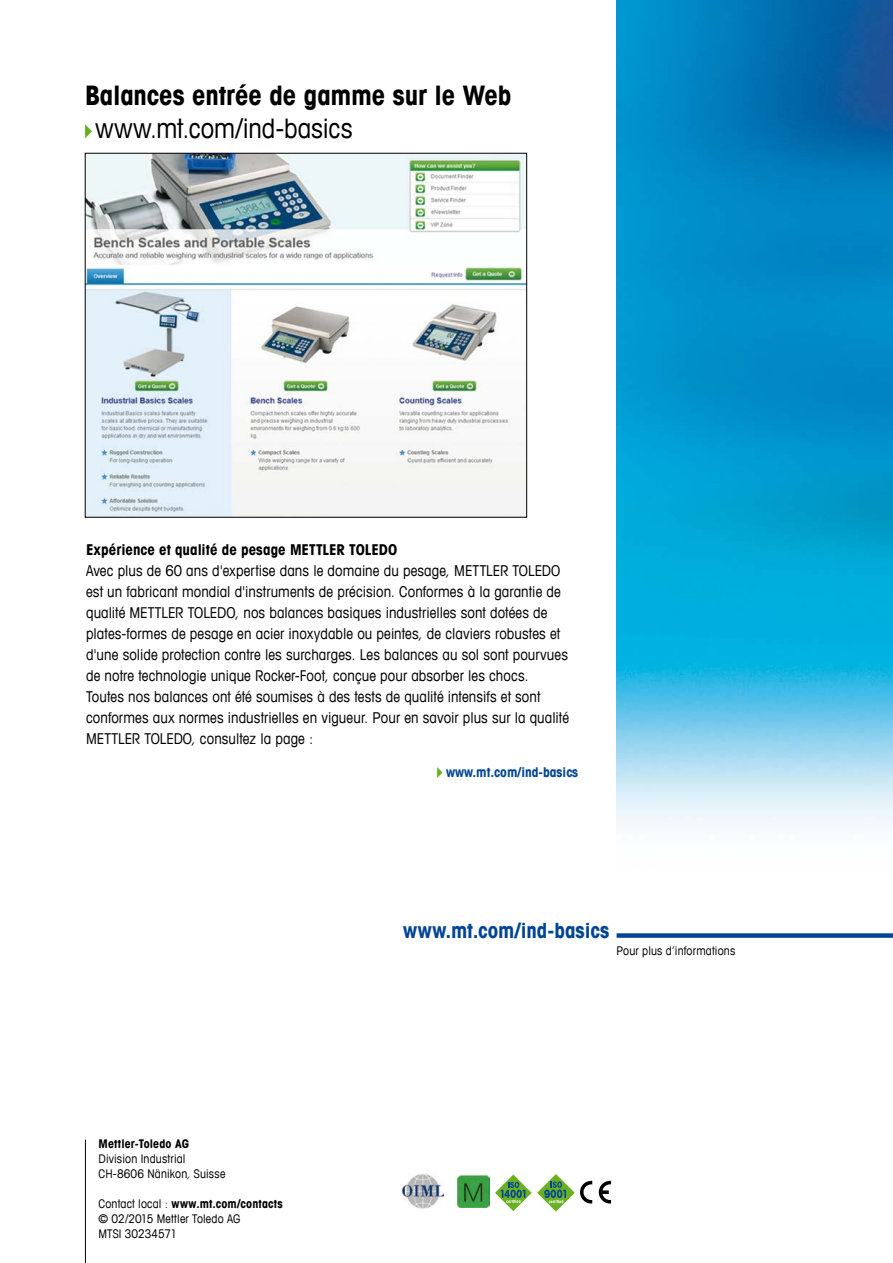
<style>
.page{position:relative;width:893px;height:1263px;background:#fff}
.page>*{position:absolute;margin:0;border:0;box-sizing:border-box;transform-origin:0 0}
.t1{font:700 condensed 27px "Avant Garde Com";letter-spacing:-.01em;color:#000}
.t2{font:condensed 27px "Avant Garde Com";letter-spacing:-.005em;color:#000}
.t3{font:700 condensed 21px "Avant Garde Com";color:#004595}
.t4{font:condensed 15px/21px "Avant Garde Com";letter-spacing:.005em;color:#000}
.t5{font:700 condensed 15px "Avant Garde Com";letter-spacing:.005em;color:#000}
.t6{font:700 condensed 13.5px "Avant Garde Com";color:#004595}
.t7{font:condensed 12px/15px "Avant Garde Com";letter-spacing:.01em;color:#000}
.t8{font:700 condensed 12px "Avant Garde Com";letter-spacing:.01em;color:#000}
.s1{font-weight:700}
</style>
<div class="page">
<img style="left:617px;top:0;width:276px;height:829px">
<div style="left:617px;top:933px;width:276px;height:5px;background:#004595"></div>
<svg style="left:437px;top:767px;width:5px;height:11px"></svg>
<hr style="left:85px;top:1140px;width:1px;height:123px;background:#000">
<img style="left:87px;top:155px;width:438px;height:360px">
<svg style="left:599px;top:1181px;width:12px;height:22px"></svg>
<svg style="left:495px;top:1174px;width:97px;height:37px"></svg>
<img style="left:457px;top:1175px;width:33px;height:33px">
<img style="left:403px;top:1174px;width:40px;height:34px">
<svg style="left:85px;top:124px;width:7px;height:14px"></svg>
<h1 class="t1" style="left:85px;top:78px;width:428px">Balances entrée de gamme sur le Web</h1>
<h1 class="t2" style="left:95px;top:111px;width:259px">www.mt.com/ind-basics</h1>
<p class="t5" style="left:86px;top:540px;width:313px">Expérience et qualité de pesage METTLER TOLEDO</p>
<p class="t4" style="left:86px;top:560px;width:484px">Avec plus de 60 ans d'expertise dans le domaine du pesage, METTLER TOLEDO est un fabricant mondial d'instruments de précision. Conformes à la garantie de qualité METTLER TOLEDO, nos balances basiques industrielles sont dotées de plates-formes de pesage en acier inoxydable ou peintes, de claviers robustes et d'une solide protection contre les surcharges. Les balances au sol sont pourvues de notre technologie unique Rocker-Foot, conçue pour absorber les chocs.<br>Toutes nos balances ont été soumises à des tests de qualité intensifs et sont conformes aux normes industrielles en vigueur. Pour en savoir plus sur la qualité METTLER TOLEDO, consultez la page :</p>
<p class="t6" style="left:446px;top:764px;width:134px">www.mt.com/ind-basics</p>
<h2 class="t3" style="left:403px;top:917px;width:208px">www.mt.com/ind-basics</h2>
<p class="t7" style="left:617px;top:943px;width:120px">Pour plus d’informations</p>
<p class="t8" style="left:99px;top:1136px;width:92px">Mettler-Toledo AG</p>
<p class="t7" style="left:99px;top:1151px;width:128px">Division Industrial<br>CH-8606 Nänikon, Suisse</p>
<p class="t7" style="left:99px;top:1196px;width:186px">Contact local : <span class="s1">www.mt.com/contacts </span>© 02/2015 Mettler Toledo AG<br>MTSI 30234571</p>
</div>
